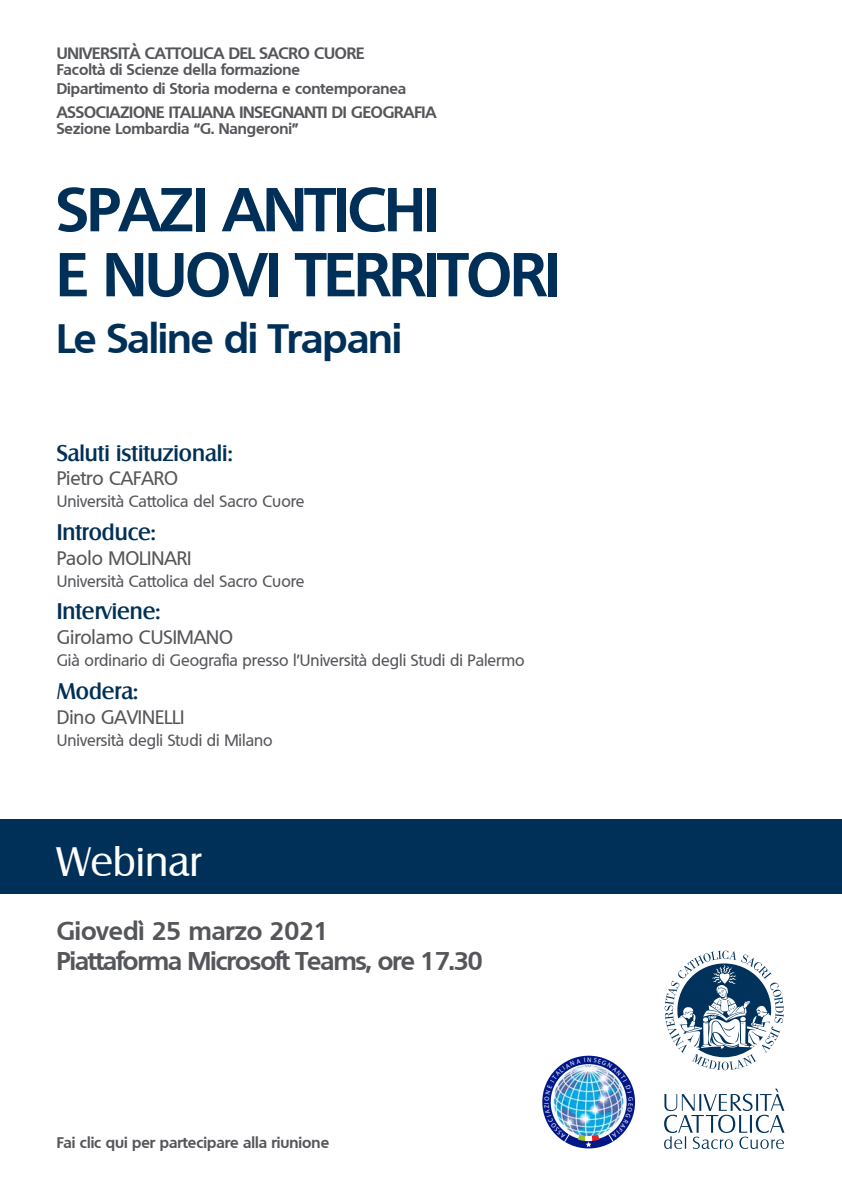
<style>
.page{position:relative;width:842px;height:1191px;background:#fff}
.page>*{position:absolute;margin:0;border:0;box-sizing:border-box;transform-origin:0 0}
.t1{font:700 60px/65px "Quebec";letter-spacing:-.015em;color:#003057}
.t2{font:700 40px "Quebec";letter-spacing:-.015em;color:#003057}
.t3{font:40px "Salzburg";color:#fff}
.t4{font:700 25px/30px "Quebec";letter-spacing:-.03em;color:#54565a}
.t5{font:500 22px "Salzburg";color:#003057}
.t6{font:500 19px "Quebec";color:#54565a}
.t7{font:500 16px "Quebec";color:#54565a}
.t8{font:700 16px "Quebec";letter-spacing:-.01em;color:#54565a}
.t9{font:700 15px/19px "Quebec";color:#54565a}
</style>
<div class="page">
<div style="left:0;top:819px;width:842px;height:75px;background:#003057"></div>
<svg style="left:664px;top:950px;width:120px;height:120px"></svg>
<svg style="left:664px;top:1088px;width:120px;height:61px"></svg>
<img style="left:544px;top:1057px;width:89px;height:90px">
<p class="t8" style="left:57px;top:43px;width:309px">UNIVERSITÀ CATTOLICA DEL SACRO CUORE</p>
<p class="t9" style="left:57px;top:60px;width:351px">Facoltà di Scienze della formazione<br>Dipartimento di Storia moderna e contemporanea</p>
<p class="t8" style="left:57px;top:101px;width:381px">ASSOCIAZIONE ITALIANA INSEGNANTI DI GEOGRAFIA</p>
<p class="t9" style="left:57px;top:118px;width:243px">Sezione Lombardia “G. Nangeroni”</p>
<h1 class="t1" style="left:57px;top:175px;width:505px">SPAZI ANTICHI<br>E NUOVI TERRITORI</h1>
<h2 class="t2" style="left:57px;top:312px;width:347px">Le Saline di Trapani</h2>
<h3 class="t5" style="left:57px;top:439px;width:177px">Saluti istituzionali:</h3>
<p class="t6" style="left:57px;top:466px;width:123px">Pietro CAFARO</p>
<p class="t7" style="left:57px;top:491px;width:249px">Università Cattolica del Sacro Cuore</p>
<h3 class="t5" style="left:57px;top:519px;width:100px">Introduce:</h3>
<p class="t6" style="left:57px;top:545px;width:136px">Paolo MOLINARI</p>
<p class="t7" style="left:57px;top:571px;width:249px">Università Cattolica del Sacro Cuore</p>
<h3 class="t5" style="left:57px;top:598px;width:105px">Interviene:</h3>
<p class="t6" style="left:57px;top:625px;width:178px">Girolamo CUSIMANO</p>
<p class="t7" style="left:57px;top:650px;width:469px">Già ordinario di Geografia presso l’Università degli Studi di Palermo</p>
<h3 class="t5" style="left:57px;top:677px;width:83px">Modera:</h3>
<p class="t6" style="left:57px;top:704px;width:129px">Dino GAVINELLI</p>
<p class="t7" style="left:57px;top:729px;width:217px">Università degli Studi di Milano</p>
<h2 class="t3" style="left:57px;top:837px;width:146px">Webinar</h2>
<h3 class="t4" style="left:57px;top:915px;width:427px">Giovedì 25 marzo 2021<br>Piattaforma Microsoft Teams, ore 17.30</h3>
<p class="t9" style="left:57px;top:1133px;width:274px">Fai clic qui per partecipare alla riunione</p>
</div>
